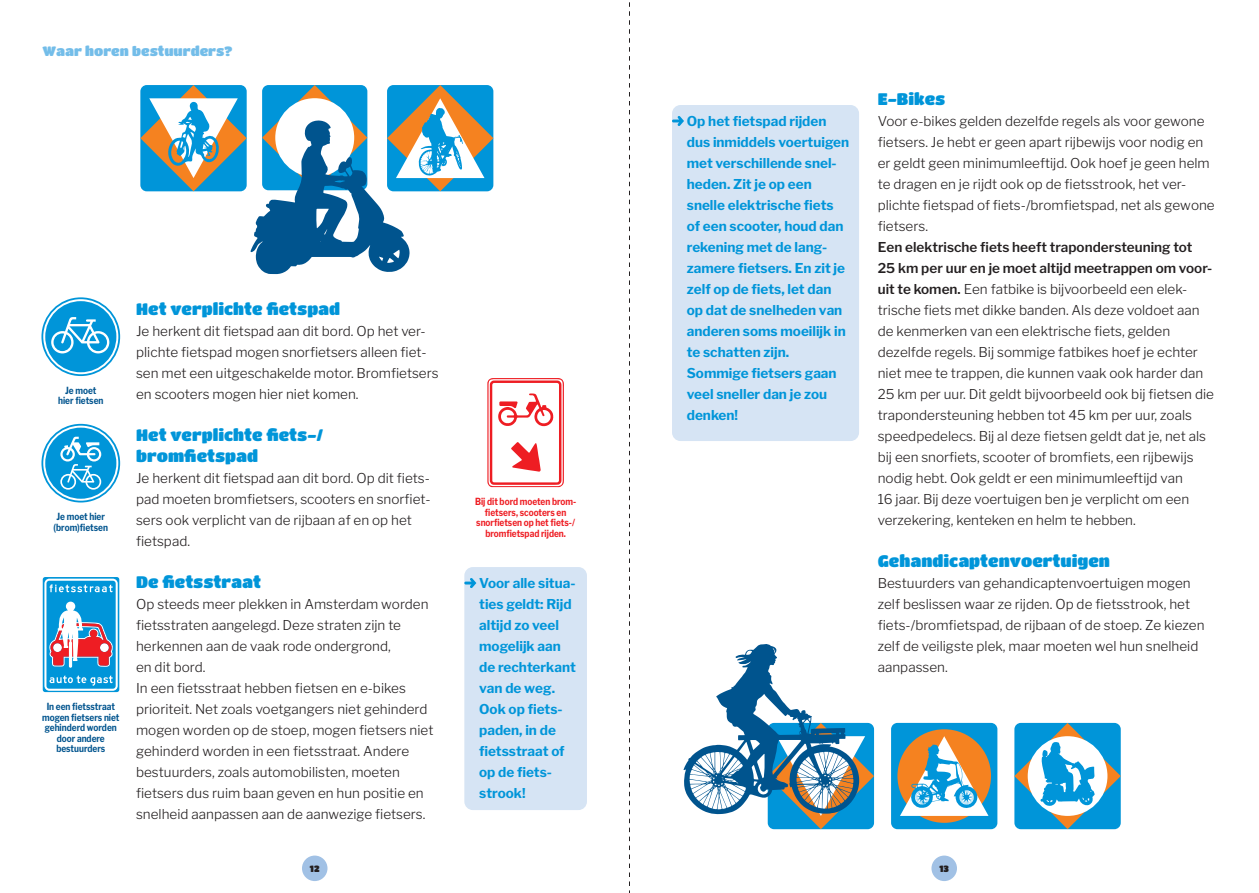
<style>
.page{position:relative;width:1259px;height:893px;background:#fff}
.page>*{position:absolute;margin:0;border:0;box-sizing:border-box;transform-origin:0 0}
.t1{font:16.5px/21px "Titan One";color:#0095d9}
.t2{font:300 13.5px/21px "Libre Franklin";color:#231f20}
.t3{font:700 13.5px/21px "Libre Franklin";color:#0095d9}
.t4{font:13.5px "Titan One";color:#73bde9}
.t5{font:700 9.75px/10.5px "Libre Franklin";color:#00548e;text-align:center;scale:.85 1}
.t6{font:700 9.75px/10.5px "Libre Franklin";color:#ee1d23;text-align:center;scale:.85 1}
.t7{font:9px "Titan One";color:#231f20}
.s1{font-weight:600}
</style>
<div class="page">
<svg style="left:41px;top:297px;width:79px;height:79px"></svg>
<svg style="left:43px;top:299px;width:75px;height:75px"></svg>
<div style="left:45px;top:301px;width:71px;height:71px;background:#0095d9;border-radius:50%"></div>
<svg style="left:51px;top:317px;width:58px;height:36px"></svg>
<svg style="left:41px;top:424px;width:79px;height:78px"></svg>
<svg style="left:43px;top:426px;width:75px;height:75px"></svg>
<div style="left:45px;top:428px;width:71px;height:71px;background:#0095d9;border-radius:50%"></div>
<svg style="left:60px;top:437px;width:41px;height:53px"></svg>
<div style="left:464px;top:567px;width:123px;height:243px;background:#d6e4f4;border-radius:9px"></div>
<svg style="left:464px;top:578px;width:12px;height:10px"></svg>
<div style="left:672px;top:105px;width:187px;height:336px;background:#d6e4f4;border-radius:9px"></div>
<svg style="left:672px;top:116px;width:12px;height:10px"></svg>
<div style="left:891px;top:723px;width:106px;height:106px;background:#0095d9;border-radius:6px"></div>
<div style="left:897px;top:729px;width:94px;height:94px;background:#f58220;border-radius:50%"></div>
<svg style="left:900px;top:736px;width:88px;height:80px"></svg>
<svg style="left:683px;top:644px;width:191px;height:185px"></svg>
<svg style="left:1014px;top:723px;width:106px;height:106px"></svg>
<svg style="left:140px;top:85px;width:353px;height:189px"></svg>
<svg style="left:43px;top:577px;width:76px;height:115px"></svg>
<svg style="left:44px;top:579px;width:74px;height:112px"></svg>
<svg style="left:487px;top:378px;width:77px;height:109px"></svg>
<div style="left:931px;top:855px;width:26px;height:26px;background:#a1c1e5;border-radius:50%"></div>
<div style="left:302px;top:855px;width:25px;height:26px;background:#a1c1e5;border-radius:50%"></div>
<svg style="left:629px;top:2px;width:1px;height:891px"></svg>
<p class="t4" style="left:43px;top:43px;width:191px">Waar horen bestuurders?</p>
<p class="t5" style="left:58px;top:385px;width:55px">Je moet hier fietsen</p>
<p class="t5" style="left:54px;top:512px;width:65px">Je moet hier (brom)fietsen</p>
<p class="t5" style="left:42px;top:701px;width:93px">In een fietsstraat mogen fietsers niet gehinderd worden door andere bestuurders</p>
<p class="t1" style="left:136px;top:298px;width:206px">Het verplichte fietspad</p>
<p class="t2" style="left:136px;top:321px;width:304px">Je herkent dit fietspad aan dit bord. Op het ver&shy;plichte fietspad mogen snorfietsers alleen fiet&shy;sen met een uitgeschakelde motor. Bromfietsers en scooters mogen hier niet komen.</p>
<p class="t1" style="left:136px;top:424px;width:189px">Het verplichte fiets-/ bromfietspad</p>
<p class="t2" style="left:136px;top:468px;width:296px">Je herkent dit fietspad aan dit bord. Op dit fiets&shy;pad moeten bromfietsers, scooters en snorfiet&shy;sers ook verplicht van de rijbaan af en op het fietspad.</p>
<p class="t1" style="left:136px;top:571px;width:126px">De fietsstraat</p>
<p class="t2" style="left:136px;top:594px;width:299px">Op steeds meer plekken in Amsterdam worden fietsstraten aangelegd. Deze straten zijn te herkennen aan de vaak rode ondergrond,<br>en dit bord.<br>In een fietsstraat hebben fietsen en e-bikes prioriteit. Net zoals voetgangers niet gehinderd mogen worden op de stoep, mogen fietsers niet gehinderd worden in een fietsstraat. Andere bestuurders, zoals automobilisten, moeten fietsers dus ruim baan geven en hun positie en snelheid aanpassen aan de aanwezige fietsers.</p>
<p class="t6" style="left:475px;top:496px;width:121px">Bij dit bord moeten brom&shy;fietsers, scooters en snorfietsen op het fiets-/ bromfietspad rijden.</p>
<p class="t3" style="left:479px;top:573px;width:98px">Voor alle situa&shy;ties geldt: Rijd altijd zo veel mogelijk aan de rechterkant van de weg.<br>Ook op fiets&shy;paden, in de fietsstraat of op de fiets&shy;strook!</p>
<p class="t3" style="left:687px;top:111px;width:164px">Op het fietspad rijden dus inmiddels voertuigen met verschillende snel&shy;heden. Zit je op een snelle elektrische fiets of een scooter, houd dan rekening met de lang&shy;zamere fietsers. En zit je zelf op de fiets, let dan op dat de snelheden van anderen soms moeilijk in te schatten zijn.<br>Sommige fietsers gaan veel sneller dan je zou denken!</p>
<p class="t1" style="left:878px;top:88px;width:69px">E-Bikes</p>
<p class="t2" style="left:878px;top:111px;width:338px">Voor e-bikes gelden dezelfde regels als voor gewone fietsers. Je hebt er geen apart rijbewijs voor nodig en er geldt geen minimumleeftijd. Ook hoef je geen helm te dragen en je rijdt ook op de fietsstrook, het ver&shy;plichte fietspad of fiets-/bromfietspad, net als gewone fietsers.</p>
<p class="t2" style="left:878px;top:237px;width:338px"><span class="s1">Een elektrische fiets heeft trapondersteuning tot<br>25 km per uur en je moet altijd meetrappen om voor&shy;uit te komen.</span> Een fatbike is bijvoorbeeld een elek&shy;trische fiets met dikke banden. Als deze voldoet aan de kenmerken van een elektrische fiets, gelden dezelfde regels. Bij sommige fatbikes hoef je echter niet mee te trappen, die kunnen vaak ook harder dan 25 km per uur. Dit geldt bijvoorbeeld ook bij fietsen die trapondersteuning hebben tot 45 km per uur, zoals speedpedelecs. Bij al deze fietsen geldt dat je, net als bij een snorfiets, scooter of bromfiets, een rijbewijs nodig hebt. Ook geldt er een minimumleeftijd van<br>16 jaar. Bij deze voertuigen ben je verplicht om een verzekering, kenteken en helm te hebben.</p>
<p class="t1" style="left:878px;top:550px;width:234px">Gehandicaptenvoertuigen</p>
<p class="t2" style="left:878px;top:573px;width:328px">Bestuurders van gehandicaptenvoertuigen mogen zelf beslissen waar ze rijden. Op de fietsstrook, het fiets-/bromfietspad, de rijbaan of de stoep. Ze kiezen zelf de veiligste plek, maar moeten wel hun snelheid aanpassen.</p>
<p class="t7" style="left:310px;top:863px;width:11px">12</p>
<p class="t7" style="left:939px;top:863px;width:11px">13</p>
</div>
